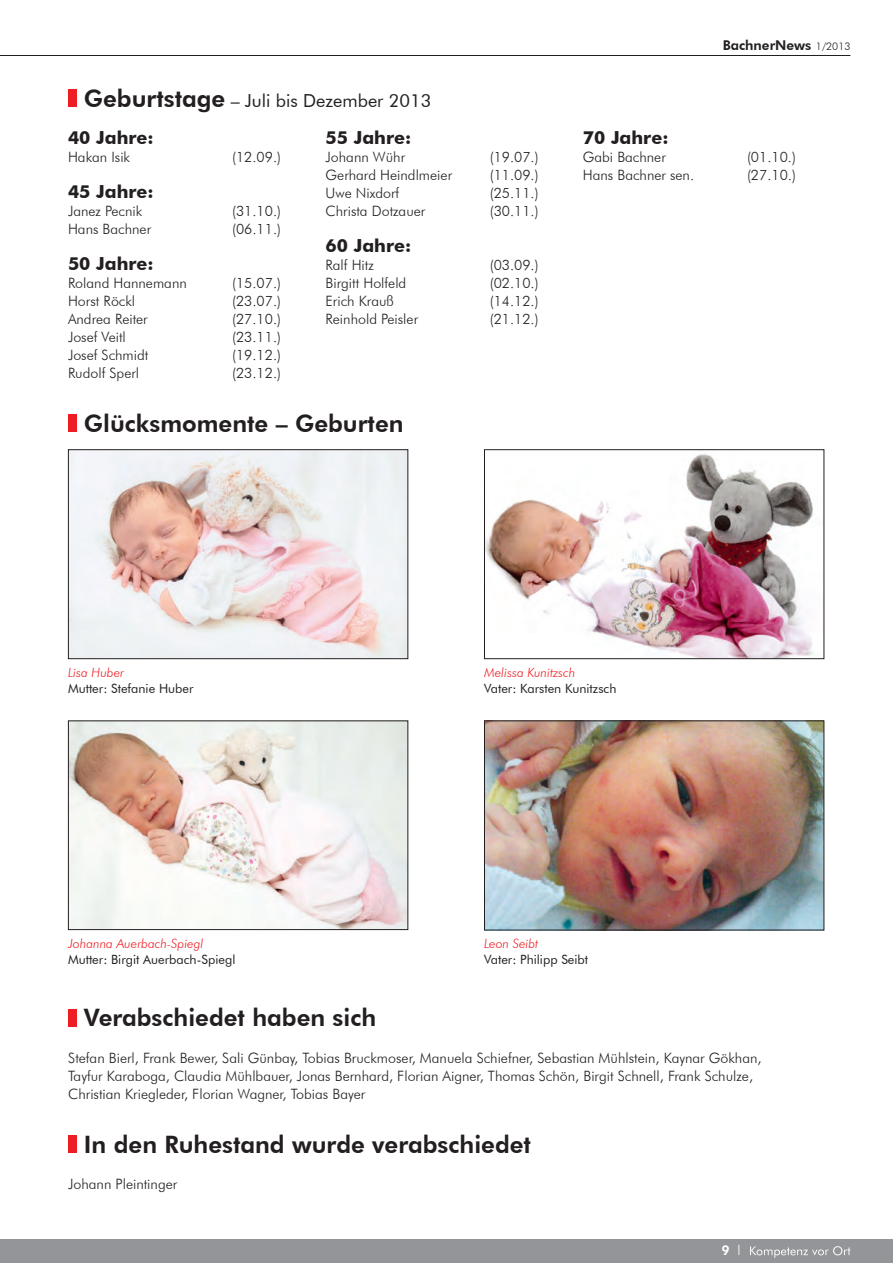
<style>
.page{position:relative;width:893px;height:1263px;background:#fff}
.page>*{position:absolute;margin:0;border:0;box-sizing:border-box;transform-origin:0 0}
.t1{font:800 24px "Futura BT";color:#231f20}
.t2{font:700 18px "Futura BT";color:#231f20}
.t3{font:18px "Futura BT";color:#231f20}
.t4{font:300 14.25px/18px "Futura BT";color:#231f20}
.t5{font:800 13.5px "Futura BT";color:#231f20}
.t6{font:800 13.5px "Futura BT";color:#fff}
.t7{font:12.75px "Futura BT";color:#231f20}
.t8{font:italic 300 12.75px "Futura BT";color:#ee1d23}
.s1{font-weight:800;font-size:24px}
.s2{font-weight:300;font-size:10.5px}
.s3{font-weight:300}
</style>
<div class="page">
<hr style="left:0;top:55px;width:850px;height:1px;background:#231f20">
<div style="left:0;top:1239px;width:893px;height:24px;background:#939598"></div>
<svg style="left:750px;top:1246px;width:100px;height:12px"></svg>
<div style="left:68px;top:1008px;width:9px;height:18px;background:#ee1d23"></div>
<div style="left:68px;top:1135px;width:9px;height:18px;background:#ee1d23"></div>
<div style="left:68px;top:89px;width:9px;height:18px;background:#ee1d23"></div>
<img style="left:70px;top:451px;width:336px;height:206px">
<div style="left:68px;top:449px;width:340px;height:210px;border:1px solid #231f20"></div>
<img style="left:70px;top:722px;width:336px;height:206px">
<div style="left:68px;top:720px;width:340px;height:210px;border:1px solid #231f20"></div>
<img style="left:486px;top:454px;width:328px;height:203px">
<div style="left:484px;top:449px;width:340px;height:210px;border:1px solid #231f20"></div>
<img style="left:486px;top:722px;width:336px;height:206px">
<div style="left:484px;top:720px;width:340px;height:210px;border:1px solid #231f20"></div>
<div style="left:68px;top:414px;width:9px;height:18px;background:#ee1d23"></div>
<p class="t3" style="left:84px;top:90px;width:349px"><span class="s1">Geburtstage</span> – Juli bis Dezember 2013</p>
<p class="t2" style="left:68px;top:126px;width:87px">40 Jahre:</p>
<p class="t4" style="left:68px;top:147px;width:64px">Hakan Isik</p>
<p class="t4" style="left:232px;top:147px;width:50px">(12.09.)</p>
<p class="t2" style="left:68px;top:180px;width:87px">45 Jahre:</p>
<p class="t4" style="left:68px;top:201px;width:76px">Janez Pecnik</p>
<p class="t4" style="left:232px;top:201px;width:50px">(31.10.)</p>
<p class="t4" style="left:68px;top:219px;width:85px">Hans Bachner</p>
<p class="t4" style="left:232px;top:219px;width:50px">(06.11.)</p>
<p class="t2" style="left:68px;top:252px;width:87px">50 Jahre:</p>
<p class="t4" style="left:68px;top:273px;width:120px">Roland Hannemann</p>
<p class="t4" style="left:232px;top:273px;width:50px">(15.07.)</p>
<p class="t4" style="left:68px;top:291px;width:69px">Horst Röckl</p>
<p class="t4" style="left:232px;top:291px;width:50px">(23.07.)</p>
<p class="t4" style="left:68px;top:309px;width:81px">Andrea Reiter</p>
<p class="t4" style="left:232px;top:309px;width:50px">(27.10.)</p>
<p class="t4" style="left:68px;top:327px;width:59px">Josef Veitl</p>
<p class="t4" style="left:232px;top:327px;width:50px">(23.11.)</p>
<p class="t4" style="left:68px;top:345px;width:82px">Josef Schmidt</p>
<p class="t4" style="left:232px;top:345px;width:50px">(19.12.)</p>
<p class="t4" style="left:68px;top:363px;width:73px">Rudolf Sperl</p>
<p class="t4" style="left:232px;top:363px;width:50px">(23.12.)</p>
<p class="t2" style="left:326px;top:126px;width:87px">55 Jahre:</p>
<p class="t4" style="left:326px;top:147px;width:81px">Johann Wühr</p>
<p class="t4" style="left:490px;top:147px;width:50px">(19.07.)</p>
<p class="t4" style="left:326px;top:165px;width:128px">Gerhard Heindlmeier</p>
<p class="t4" style="left:490px;top:165px;width:50px">(11.09.)</p>
<p class="t4" style="left:326px;top:183px;width:75px">Uwe Nixdorf</p>
<p class="t4" style="left:490px;top:183px;width:50px">(25.11.)</p>
<p class="t4" style="left:326px;top:201px;width:101px">Christa Dotzauer</p>
<p class="t4" style="left:490px;top:201px;width:50px">(30.11.)</p>
<p class="t2" style="left:326px;top:234px;width:87px">60 Jahre:</p>
<p class="t4" style="left:326px;top:255px;width:50px">Ralf Hitz</p>
<p class="t4" style="left:490px;top:255px;width:50px">(03.09.)</p>
<p class="t4" style="left:326px;top:273px;width:82px">Birgitt Holfeld</p>
<p class="t4" style="left:490px;top:273px;width:50px">(02.10.)</p>
<p class="t4" style="left:326px;top:291px;width:70px">Erich Krauß</p>
<p class="t4" style="left:490px;top:291px;width:50px">(14.12.)</p>
<p class="t4" style="left:326px;top:309px;width:94px">Reinhold Peisler</p>
<p class="t4" style="left:490px;top:309px;width:50px">(21.12.)</p>
<p class="t1" style="left:84px;top:409px;width:321px">Glücksmomente – Geburten</p>
<p class="t5" style="left:723px;top:37px;width:129px">BachnerNews <span class="s2">1/2013</span></p>
<p class="t2" style="left:583px;top:126px;width:87px">70 Jahre:</p>
<p class="t4" style="left:583px;top:147px;width:84px">Gabi Bachner</p>
<p class="t4" style="left:747px;top:147px;width:50px">(01.10.)</p>
<p class="t4" style="left:583px;top:165px;width:113px">Hans Bachner sen.</p>
<p class="t4" style="left:747px;top:165px;width:50px">(27.10.)</p>
<p class="t8" style="left:68px;top:665px;width:58px">Lisa Huber</p>
<p class="t7" style="left:68px;top:680px;width:127px">Mutter: Stefanie Huber</p>
<p class="t8" style="left:68px;top:936px;width:137px">Johanna Auerbach-Spiegl</p>
<p class="t7" style="left:68px;top:951px;width:169px">Mutter: Birgit Auerbach-Spiegl</p>
<p class="t1" style="left:84px;top:1003px;width:294px">Verabschiedet haben sich</p>
<p class="t8" style="left:484px;top:665px;width:93px">Melissa Kunitzsch</p>
<p class="t7" style="left:484px;top:680px;width:134px">Vater: Karsten Kunitzsch</p>
<p class="t8" style="left:484px;top:936px;width:56px">Leon Seibt</p>
<p class="t7" style="left:484px;top:951px;width:106px">Vater: Philipp Seibt</p>
<p class="t4" style="left:68px;top:1049px;width:695px">Stefan Bierl, Frank Bewer, Sali Günbay, Tobias Bruckmoser, Manuela Schiefner, Sebastian Mühlstein, Kaynar Gökhan,<br>Tayfur Karaboga, Claudia Mühlbauer, Jonas Bernhard, Florian Aigner, Thomas Schön, Birgit Schnell, Frank Schulze,<br>Christian Kriegleder, Florian Wagner, Tobias Bayer</p>
<p class="t1" style="left:84px;top:1130px;width:449px">In den Ruhestand wurde verabschiedet</p>
<p class="t4" style="left:68px;top:1174px;width:111px">Johann Pleintinger</p>
<p class="t6" style="left:721px;top:1242px;width:21px">9 <span class="s3">l</span></p>
</div>
